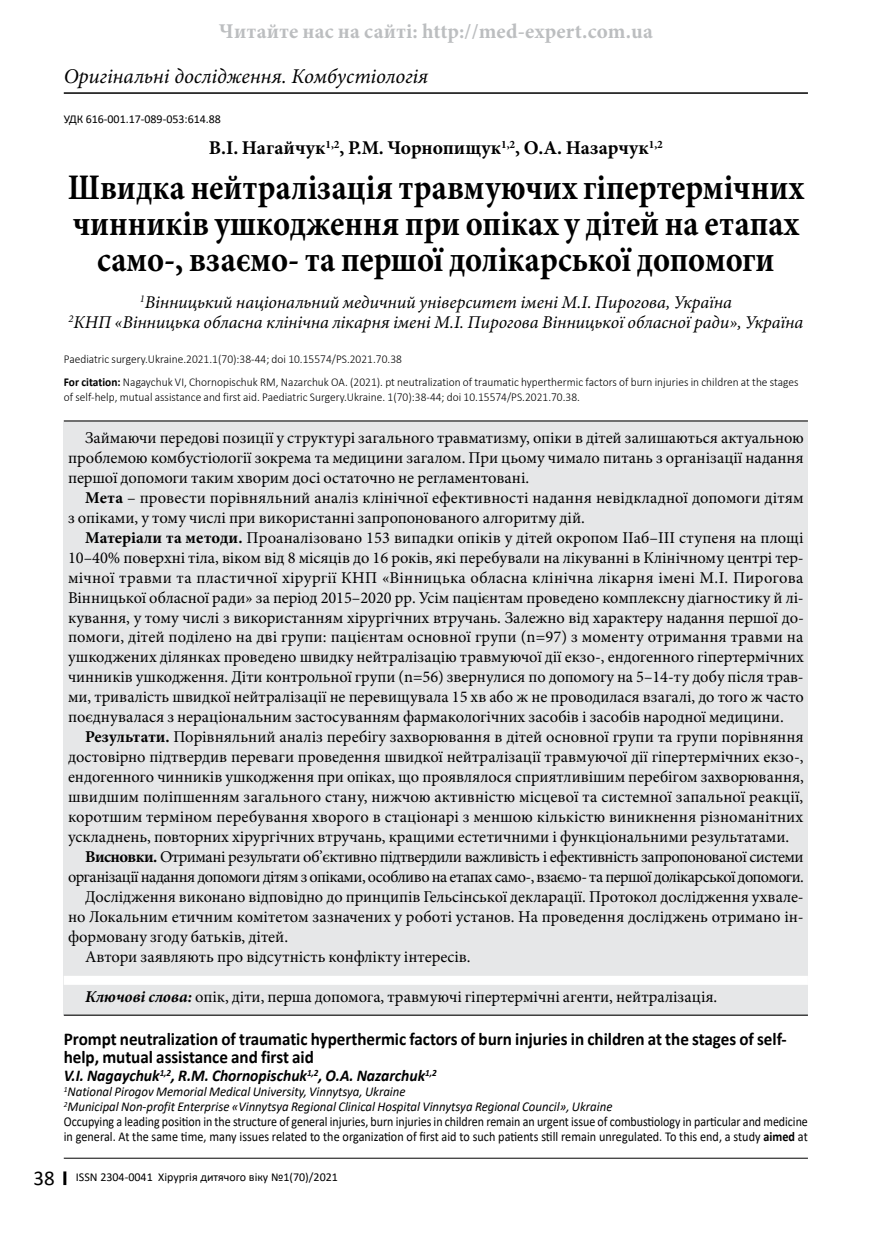
<style>
.page{position:relative;width:893px;height:1234px;background:#fff}
.page>*{position:absolute;margin:0;border:0;box-sizing:border-box;transform-origin:0 0}
.t1{font:700 36px/36px "Minion Pro";color:#000;text-align:center;scale:.9 1}
.t2{font:700 21px "Minion Pro";letter-spacing:.01em;color:#bcbec0}
.t3{font:italic 21px "Minion Pro";color:#000}
.t4{font:700 19.5px "Minion Pro";color:#000}
.t5{font:italic 18px/20px "Minion Pro";color:#000;text-align:center}
.t6{font:700 18px/18px "Calibri";letter-spacing:-.005em;color:#000;scale:.95 1}
.t7{font:16.5px/20px "Minion Pro";color:#000;text-align:justify}
.t8{font:16.5px "Minion Pro";letter-spacing:-.03em;color:#000}
.t9{font:italic 700 16.5px "Calibri";color:#000;scale:.95 1}
.t10{font:13.5px/15px "Calibri";color:#000;scale:.89 1}
.t11{font:300 12px/23px "Calibri";color:#000;scale:.95 1}
.t12{font:12px "Calibri";color:#000}
.s1{font-weight:700}
.s2{font-weight:700;font-style:italic}
.s3{font-style:italic}
.s4{font-size:21px}
</style>
<div class="page">
<hr style="left:64px;top:92px;width:744px;height:2px;background:#000">
<svg style="left:63px;top:1171px;width:3px;height:13px"></svg>
<hr style="left:64px;top:1157px;width:744px;height:1px;background:#000">
<div style="left:64px;top:422px;width:744px;height:593px;background:#e6e7e8"></div>
<hr style="left:64px;top:420px;width:744px;height:1px;background:#000">
<div style="left:64px;top:975px;width:744px;height:9px;background:#fff"></div>
<hr style="left:64px;top:1014px;width:744px;height:1px;background:#000">
<p class="t2" style="left:219px;top:16px;width:435px">Читайте нас на сайті: http://med-expert.com.ua</p>
<p class="t3" style="left:64px;top:62px;width:366px">Оригінальні дослідження. Комбустіологія</p>
<p class="t12" style="left:64px;top:111px;width:159px">УДК 616-001.17-089-053:614.88</p>
<p class="t4" style="left:209px;top:134px;width:456px">В.І. Нагайчук<sup>1,2</sup>, Р.М. Чорнопищук<sup>1,2</sup>, О.А. Назарчук<sup>1,2</sup></p>
<h1 class="t1" style="left:68px;top:169px;width:819px">Швидка нейтралізація травмуючих гіпертермічних чинників ушкодження при опіках у дітей на етапах само-, взаємо- та першої долікарської допомоги</h1>
<p class="t5" style="left:68px;top:292px;width:736px"><sup>1</sup>Вінницький національний медичний університет імені М.І. Пирогова, Україна<br><sup>2</sup>КНП «Вінницька обласна клінічна лікарня імені М.І. Пирогова Вінницької обласної ради», Україна</p>
<p class="t11" style="left:64px;top:347px;width:775px">Paediatric surgery.Ukraine.2021.1(70):38-44; doi 10.15574/PS.2021.70.38<br><span class="s1">For citation:</span> Nagaychuk VI, Chornopischuk RM, Nazarchuk OA. (2021). pt neutralization of traumatic hyperthermic factors of burn injuries in children at the stages</p>
<p class="t11" style="left:64px;top:385px;width:545px">of self-help, mutual assistance and first aid. Paediatric Surgery.Ukraine. 1(70):38-44; doi 10.15574/PS.2021.70.38.</p>
<p class="t7" style="left:68px;top:427px;width:737px;text-indent:17px">Займаючи передові позиції у структурі загального травматизму, опіки в дітей залишаються актуальною проблемою комбустіології зокрема та медицини загалом. При цьому чимало питань з організації надання першої допомоги таким хворим досі остаточно не регламентовані.</p>
<p class="t7" style="left:68px;top:487px;width:737px;text-indent:17px"><span class="s1">Мета</span> – провести порівняльний аналіз клінічної ефективності надання невідкладної допомоги дітям з опіками, у тому числі при використанні запропонованого алгоритму дій.</p>
<p class="t7" style="left:68px;top:527px;width:737px;text-indent:17px"><span class="s1">Матеріали та методи.</span> Проаналізовано 153 випадки опіків у дітей окропом ІІаб–ІІІ ступеня на площі 10–40% поверхні тіла, віком від 8 місяців до 16 років, які перебували на лікуванні в Клінічному центрі тер&shy;мічної травми та пластичної хірургії КНП «Вінницька обласна клінічна лікарня імені М.І. Пирогова Вінницької обласної ради» за період 2015–2020 рр. Усім пацієнтам проведено комплексну діагностику й лі&shy;кування, у тому числі з використанням хірургічних втручань. Залежно від характеру надання першої до&shy;помоги, дітей поділено на дві групи: пацієнтам основної групи (n=97) з моменту отримання травми на ушкоджених ділянках проведено швидку нейтралізацію травмуючої дії екзо-, ендогенного гіпертермічних чинників ушкодження. Діти контрольної групи (n=56) звернулися по допомогу на 5–14-ту добу після трав&shy;ми, тривалість швидкої нейтралізації не перевищувала 15 хв або ж не проводилася взагалі, до того ж часто поєднувалася з нераціональним застосуванням фармакологічних засобів і засобів народної медицини.</p>
<p class="t7" style="left:85px;top:727px;width:720px"><span class="s1">Результати.</span> Порівняльний аналіз перебігу захворювання в дітей основної групи та групи порівняння</p>
<p class="t7" style="left:68px;top:747px;width:737px">достовірно підтвердив переваги проведення швидкої нейтралізації травмуючої дії гіпертермічних екзо-,</p>
<p class="t7" style="left:68px;top:766px;width:737px">ендогенного чинників ушкодження при опіках, що проявлялося сприятливішим перебігом захворювання,</p>
<p class="t7" style="left:68px;top:786px;width:737px">швидшим поліпшенням загального стану, нижчою активністю місцевої та системної запальної реакції,</p>
<p class="t7" style="left:68px;top:806px;width:737px">коротшим терміном перебування хворого в стаціонарі з меншою кількістю виникнення різноманітних</p>
<p class="t7" style="left:68px;top:826px;width:723px">ускладнень, повторних хірургічних втручань, кращими естетичними і функціональними результатами.</p>
<p class="t8" style="left:85px;top:845px;width:720px"><span class="s1">Висновки.</span> Отримані результати об’єктивно підтвердили важливість і ефективність запропонованої системи</p>
<p class="t8" style="left:68px;top:865px;width:737px">організації надання допомоги дітям з опіками, особливо на етапах само-, взаємо- та першої долікарської допомоги.</p>
<p class="t7" style="left:85px;top:886px;width:720px">Дослідження виконано відповідно до принципів Гельсінської декларації. Протокол дослідження ухвале-</p>
<p class="t7" style="left:68px;top:906px;width:737px">но Локальним етичним комітетом зазначених у роботі установ. На проведення досліджень отримано ін-</p>
<p class="t7" style="left:68px;top:926px;width:222px">формовану згоду батьків, дітей.</p>
<p class="t7" style="left:85px;top:946px;width:387px">Автори заявляють про відсутність конфлікту інтересів.</p>
<p class="t7" style="left:85px;top:986px;width:634px"><span class="s2">Ключові слова:</span> опік, діти, перша допомога, травмуючі гіпертермічні агенти, нейтралізація.</p>
<p class="t6" style="left:64px;top:1029px;width:763px">Prompt neutralization of traumatic hyperthermic factors of burn injuries in children at the stages of self&shy;help, mutual assistance and first aid</p>
<p class="t9" style="left:64px;top:1063px;width:394px">V.I. Nagaychuk<sup>1,2</sup>, R.M. Chornopischuk<sup>1,2</sup>, O.A. Nazarchuk<sup>1,2</sup></p>
<p class="t10" style="left:64px;top:1083px;width:838px"><sup>1</sup><span class="s3">National Pirogov Memorial Medical University, Vinnytsya, Ukraine<br></span><sup>2</sup><span class="s3">Municipal Non-profit Enterprise «Vinnytsya Regional Clinical Hospital Vinnytsya Regional Council», Ukraine<br></span>Occupying a leading position in the structure of general injuries, burn injuries in children remain an urgent issue of combustiology in particular and medicine in general. At the same time, many issues related to the organization of first aid to such patients still remain unregulated. To this end, a study <span class="s1">aimed</span> at</p>
<p class="t12" style="left:33px;top:1167px;width:306px"><span class="s4">38</span> ISSN 2304-0041 Хірургія дитячого віку №1(70)/2021</p>
</div>
